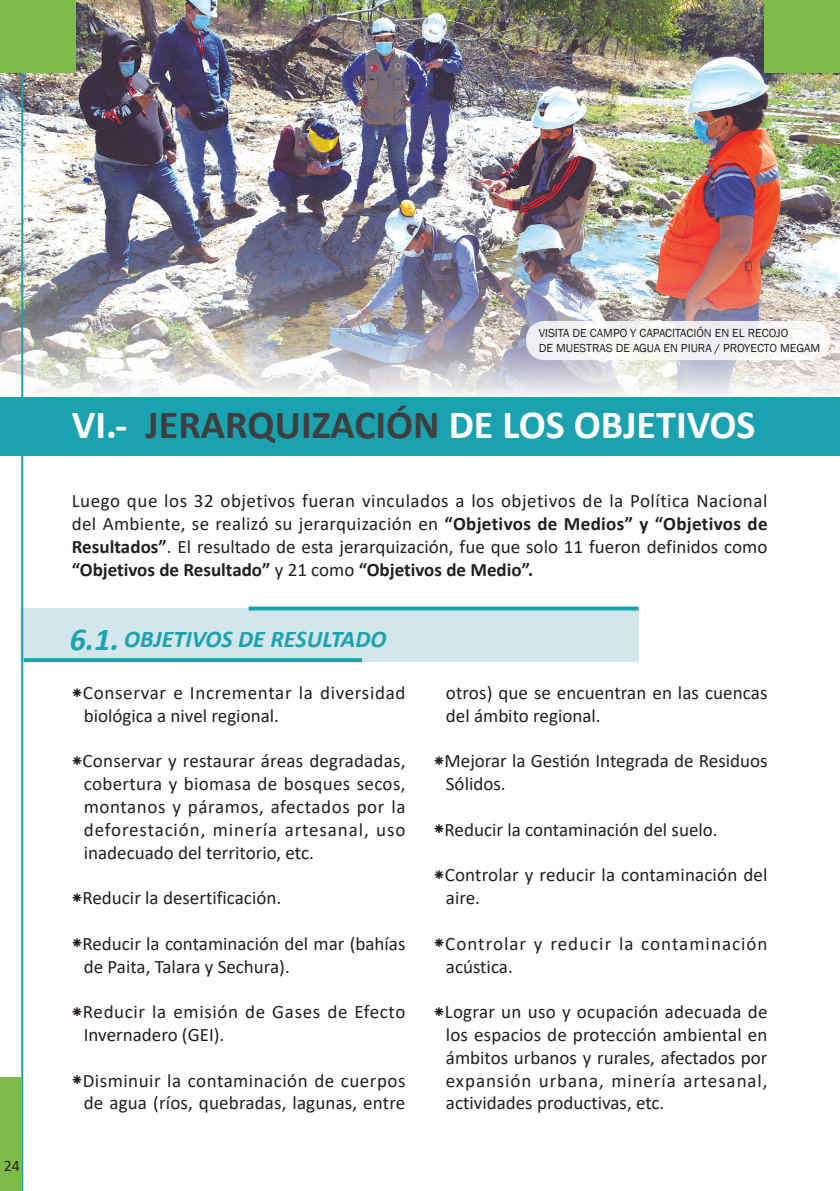
<style>
.page{position:relative;width:840px;height:1191px;background:#fff}
.page>*{position:absolute;margin:0;border:0;box-sizing:border-box;transform-origin:0 0}
.t1{font:700 40px "Calibri";color:#fff}
.t2{font:italic 700 24px "Calibri";color:#1ba2b0}
.t3{font:19px/22.8px "Calibri";color:#231f20}
.t4{font:19px/22.8px "Calibri";letter-spacing:.025em;color:#231f20}
.t5{font:19px/22.8px "Calibri";letter-spacing:.035em;color:#231f20}
.t6{font:19px/22.8px "Calibri";letter-spacing:.055em;color:#231f20}
.t7{font:16px "Calibri";color:#231f20}
.t8{font:12px "Franklin Gothic";color:#231f20}
.s1{color:#3e3e3f}
.s2{font-weight:700}
.s3{font-size:32px}
</style>
<div class="page">
<img style="left:1px;top:0;width:838px;height:397px">
<div style="left:0;top:397px;width:839px;height:58px;background:#1ba2b0"></div>
<div style="left:20px;top:608px;width:618px;height:53px;background:#d2e6eb"></div>
<svg style="left:24px;top:658px;width:338px;height:4px"></svg>
<svg style="left:248px;top:606px;width:390px;height:4px;background:#3aaeba"></svg>
<div style="left:0;top:0;width:75px;height:72px;background:#7fbb48"></div>
<div style="left:763px;top:0;width:76px;height:72px;background:#7fbb48"></div>
<hr style="left:21px;top:73px;width:2px;height:1118px;background:#1ba2b0">
<div style="left:0;top:1077px;width:21px;height:114px;background:#7fbb48"></div>
<div style="left:526px;top:321px;width:303px;height:39px;background:#f3f2f4;border-radius:18px"></div>
<p class="t7" style="left:4px;top:1154px;width:18px">24</p>
<p class="t8" style="left:538px;top:326px;width:251px">VISITA DE CAMPO Y CAPACITACIÓN EN EL RECOJO</p>
<p class="t8" style="left:538px;top:340px;width:283px">DE MUESTRAS DE AGUA EN PIURA / PROYECTO MEGAM</p>
<p class="t1" style="left:72px;top:396px;width:685px">VI.- <span class="s1">JERARQUIZACIÓN</span> DE LOS OBJETIVOS</p>
<p class="t3" style="left:72px;top:489px;width:697px;text-align:justify">Luego que los 32 objetivos fueran vinculados a los objetivos de la Política Nacional del Ambiente, se realizó su jerarquización en <span class="s2">“Objetivos de Medios” y “Objetivos de Resultados”</span>. El resultado de esta jerarquización, fue que solo 11 fueron definidos como <span class="s2">“Objetivos de Resultado”</span> y 21 como <span class="s2">“Objetivos de Medio”.</span></p>
<p class="t2" style="left:70px;top:622px;width:318px"><span class="s3">6.1.</span> OBJETIVOS DE RESULTADO</p>
<p class="t4" style="left:83px;top:680px;width:324px">Conservar e Incrementar la diversidad biológica a nivel regional.</p>
<p class="t3" style="left:83px;top:749px;width:324px;text-align:justify">Conservar y restaurar áreas degradadas, cobertura y biomasa de bosques secos, montanos y páramos, afectados por la deforestación, minería artesanal, uso inadecuado del territorio, etc.</p>
<p class="t3" style="left:82px;top:886px;width:200px">Reducir la desertificación.</p>
<p class="t3" style="left:82px;top:931px;width:324px">Reducir la contaminación del mar (bahías de Paita, Talara y Sechura).</p>
<p class="t5" style="left:83px;top:1000px;width:324px">Reducir la emisión de Gases de Efecto<br>Invernadero (GEI).</p>
<p class="t3" style="left:83px;top:1068px;width:324px">Disminuir la contaminación de cuerpos de agua (ríos, quebradas, lagunas, entre</p>
<p class="t3" style="left:445px;top:680px;width:323px">otros) que se encuentran en las cuencas del ámbito regional.</p>
<p class="t3" style="left:444px;top:749px;width:324px">Mejorar la Gestión Integrada de Residuos<br>Sólidos.</p>
<p class="t3" style="left:444px;top:817px;width:274px">Reducir la contaminación del suelo.</p>
<p class="t3" style="left:444px;top:863px;width:324px">Controlar y reducir la contaminación del aire.</p>
<p class="t6" style="left:445px;top:931px;width:324px">Controlar y reducir la contaminación acústica.</p>
<p class="t3" style="left:444px;top:1000px;width:324px;text-align:justify">Lograr un uso y ocupación adecuada de los espacios de protección ambiental en ámbitos urbanos y rurales, afectados por expansión urbana, minería artesanal, actividades productivas, etc.</p>
</div>
